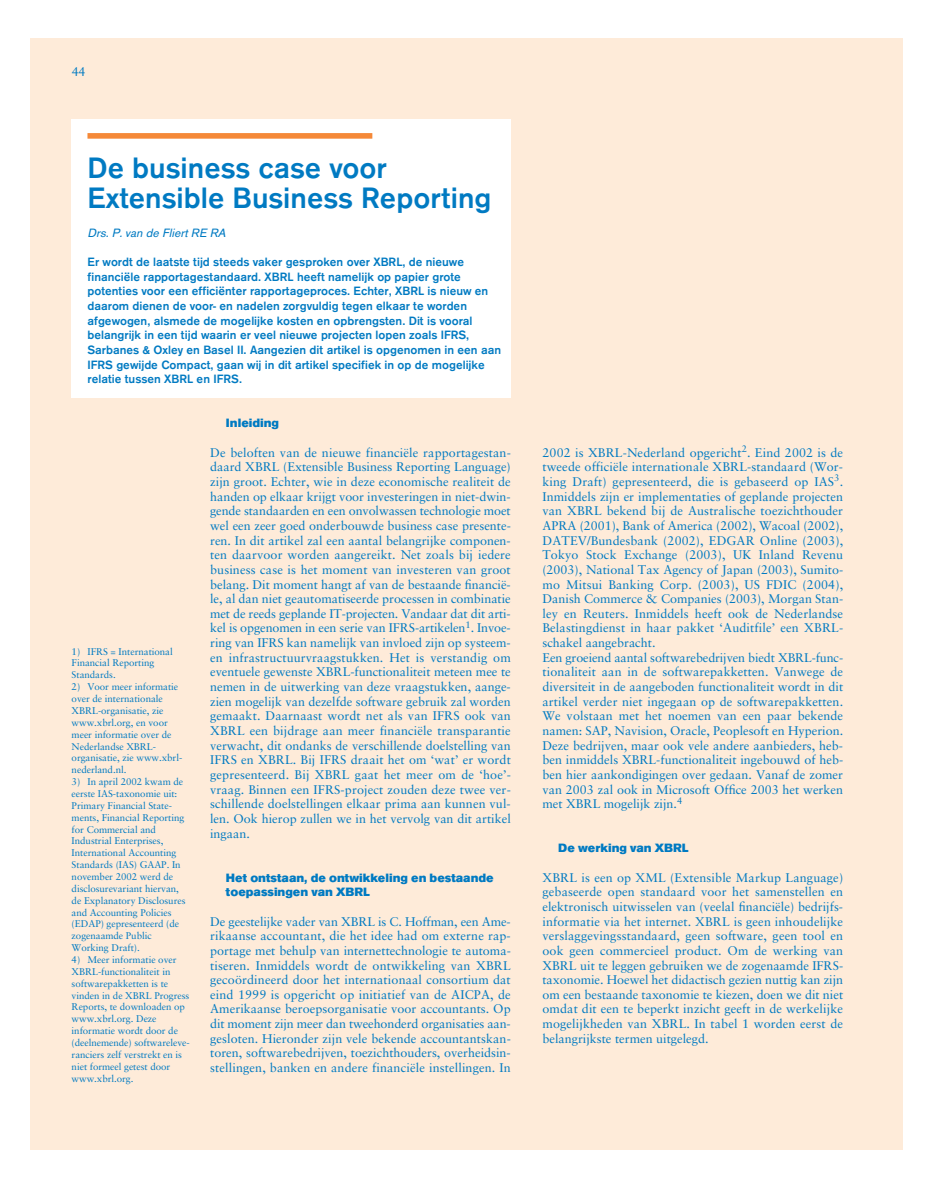
<style>
.page{position:relative;width:935px;height:1190px;background:#fff}
.page>*{position:absolute;margin:0;border:0;box-sizing:border-box;transform-origin:0 0}
.t1{font:500 30.75px/29.2px "Accius T";color:#007ac2}
.t2{font:12.6px/14.7px "Sabon";letter-spacing:.005em;color:#007ac2;text-align:justify}
.t3{font:500 12.6px/14.7px "Accius T";color:#007ac2}
.t4{font:900 12.6px/14.7px "Accius T";color:#007ac2}
.t5{font:italic 12.6px "Accius T";color:#007ac2}
.t6{font:9.75px/11.9px "Sabon";letter-spacing:-.005em;color:#007ac2}
</style>
<div class="page">
<div style="left:31px;top:39px;width:871px;height:1110px;background:#feebd9"></div>
<div style="left:72px;top:119px;width:439px;height:279px;background:#fff"></div>
<div style="left:87px;top:133px;width:285px;height:6px;background:#f58938"></div>
<p class="t2" style="left:72px;top:65px;width:15px">44</p>
<h1 class="t1" style="left:87px;top:156px;width:405px">De business case voor<br>Extensible Business Reporting</h1>
<p class="t5" style="left:87px;top:229px;width:140px">Drs. P. van de Fliert RE RA</p>
<p class="t3" style="left:87px;top:255px;width:415px">Er wordt de laatste tijd steeds vaker gesproken over XBRL, de nieuwe financiële rapportagestandaard. XBRL heeft namelijk op papier grote potenties voor een efficiënter rapportageproces. Echter, XBRL is nieuw en daarom dienen de voor- en nadelen zorgvuldig tegen elkaar te worden afgewogen, alsmede de mogelijke kosten en opbrengsten. Dit is vooral belangrijk in een tijd waarin er veel nieuwe projecten lopen zoals IFRS, Sarbanes &amp; Oxley en Basel II. Aangezien dit artikel is opgenomen in een aan IFRS gewijde Compact, gaan wij in dit artikel specifiek in op de mogelijke relatie tussen XBRL en IFRS.</p>
<p class="t6" style="left:72px;top:646px;width:103px">1) IFRS = International<br>Financial Reporting<br>Standards.</p>
<p class="t6" style="left:72px;top:681px;width:112px">2) Voor meer informatie over de internationale<br>XBRL-organisatie, zie www.xbrl.org, en voor meer informatie over de<br>Nederlandse XBRL&shy;organisatie, zie www.xbrl&shy;nederland.nl.</p>
<p class="t6" style="left:72px;top:776px;width:115px">3) In april 2002 kwam de eerste IAS-taxonomie uit:<br>Primary Financial State&shy;ments, Financial Reporting for Commercial and<br>Industrial Enterprises,<br>International Accounting<br>Standards (IAS) GAAP. In november 2002 werd de disclosurevariant hiervan, de Explanatory Disclosures and Accounting Policies (EDAP) gepresenteerd (de zogenaamde Public<br>Working Draft).</p>
<p class="t6" style="left:72px;top:954px;width:120px">4) Meer informatie over<br>XBRL-functionaliteit in softwarepakketten is te vinden in de XBRL Progress<br>Reports, te downloaden op www.xbrl.org. Deze informatie wordt door de (deelnemende) softwareleve&shy;ranciers zelf verstrekt en is niet formeel getest door www.xbrl.org.</p>
<p class="t4" style="left:226px;top:417px;width:55px">Inleiding</p>
<p class="t2" style="left:210px;top:446px;width:302px">De beloften van de nieuwe financiële rapportagestan&shy;daard XBRL (Extensible Business Reporting Language) zijn groot. Echter, wie in deze economische realiteit de handen op elkaar krijgt voor investeringen in niet-dwin&shy;gende standaarden en een onvolwassen technologie moet wel een zeer goed onderbouwde business case presente&shy;ren. In dit artikel zal een aantal belangrijke componen&shy;ten daarvoor worden aangereikt. Net zoals bij iedere business case is het moment van investeren van groot belang. Dit moment hangt af van de bestaande financië&shy;le, al dan niet geautomatiseerde processen in combinatie met de reeds geplande IT-projecten. Vandaar dat dit arti&shy;kel is opgenomen in een serie van IFRS-artikelen<sup>1</sup>. Invoe&shy;ring van IFRS kan namelijk van invloed zijn op systeem&shy;en infrastructuurvraagstukken. Het is verstandig om eventuele gewenste XBRL-functionaliteit meteen mee te nemen in de uitwerking van deze vraagstukken, aange&shy;zien mogelijk van dezelfde software gebruik zal worden gemaakt. Daarnaast wordt net als van IFRS ook van XBRL een bijdrage aan meer financiële transparantie verwacht, dit ondanks de verschillende doelstelling van IFRS en XBRL. Bij IFRS draait het om ‘wat’ er wordt gepresenteerd. Bij XBRL gaat het meer om de ‘hoe’- vraag. Binnen een IFRS-project zouden deze twee ver&shy;schillende doelstellingen elkaar prima aan kunnen vul&shy;len. Ook hierop zullen we in het vervolg van dit artikel ingaan.</p>
<p class="t4" style="left:226px;top:871px;width:269px">Het ontstaan, de ontwikkeling en bestaande toepassingen van XBRL</p>
<p class="t2" style="left:210px;top:915px;width:302px">De geestelijke vader van XBRL is C. Hoffman, een Ame&shy;rikaanse accountant, die het idee had om externe rap&shy;portage met behulp van internettechnologie te automa&shy;tiseren. Inmiddels wordt de ontwikkeling van XBRL gecoördineerd door het internationaal consortium dat eind 1999 is opgericht op initiatief van de AICPA, de Amerikaanse beroepsorganisatie voor accountants. Op dit moment zijn meer dan tweehonderd organisaties aan&shy;gesloten. Hieronder zijn vele bekende accountantskan&shy;toren, softwarebedrijven, toezichthouders, overheidsin&shy;stellingen, banken en andere financiële instellingen. In</p>
<p class="t2" style="left:542px;top:446px;width:302px;text-align:left">2002 is XBRL-Nederland opgericht<sup>2</sup>. Eind 2002 is de tweede officiële internationale XBRL-standaard (Wor&shy;king Draft) gepresenteerd, die is gebaseerd op IAS<sup>3</sup>.<br>Inmiddels zijn er implementaties of geplande projecten van XBRL bekend bij de Australische toezichthouder APRA (2001), Bank of America (2002), Wacoal (2002), DATEV/Bundesbank (2002), EDGAR Online (2003), Tokyo Stock Exchange (2003), UK Inland Revenu (2003), National Tax Agency of Japan (2003), Sumito&shy;mo Mitsui Banking Corp. (2003), US FDIC (2004), Danish Commerce &amp; Companies (2003), Morgan Stan&shy;ley en Reuters. Inmiddels heeft ook de Nederlandse Belastingdienst in haar pakket ‘Auditfile’ een XBRL&shy;schakel aangebracht.<br>Een groeiend aantal softwarebedrijven biedt XBRL-func&shy;tionaliteit aan in de softwarepakketten. Vanwege de diversiteit in de aangeboden functionaliteit wordt in dit artikel verder niet ingegaan op de softwarepakketten.<br>We volstaan met het noemen van een paar bekende namen: SAP, Navision, Oracle, Peoplesoft en Hyperion.<br>Deze bedrijven, maar ook vele andere aanbieders, heb&shy;ben inmiddels XBRL-functionaliteit ingebouwd of heb&shy;ben hier aankondigingen over gedaan. Vanaf de zomer van 2003 zal ook in Microsoft Office 2003 het werken met XBRL mogelijk zijn.<sup>4</sup></p>
<p class="t4" style="left:558px;top:841px;width:132px">De werking van XBRL</p>
<p class="t2" style="left:542px;top:871px;width:302px">XBRL is een op XML (Extensible Markup Language) gebaseerde open standaard voor het samenstellen en elektronisch uitwisselen van (veelal financiële) bedrijfs&shy;informatie via het internet. XBRL is geen inhoudelijke verslaggevingsstandaard, geen software, geen tool en ook geen commercieel product. Om de werking van XBRL uit te leggen gebruiken we de zogenaamde IFRS&shy;taxonomie. Hoewel het didactisch gezien nuttig kan zijn om een bestaande taxonomie te kiezen, doen we dit niet omdat dit een te beperkt inzicht geeft in de werkelijke mogelijkheden van XBRL. In tabel 1 worden eerst de belangrijkste termen uitgelegd.</p>
</div>
